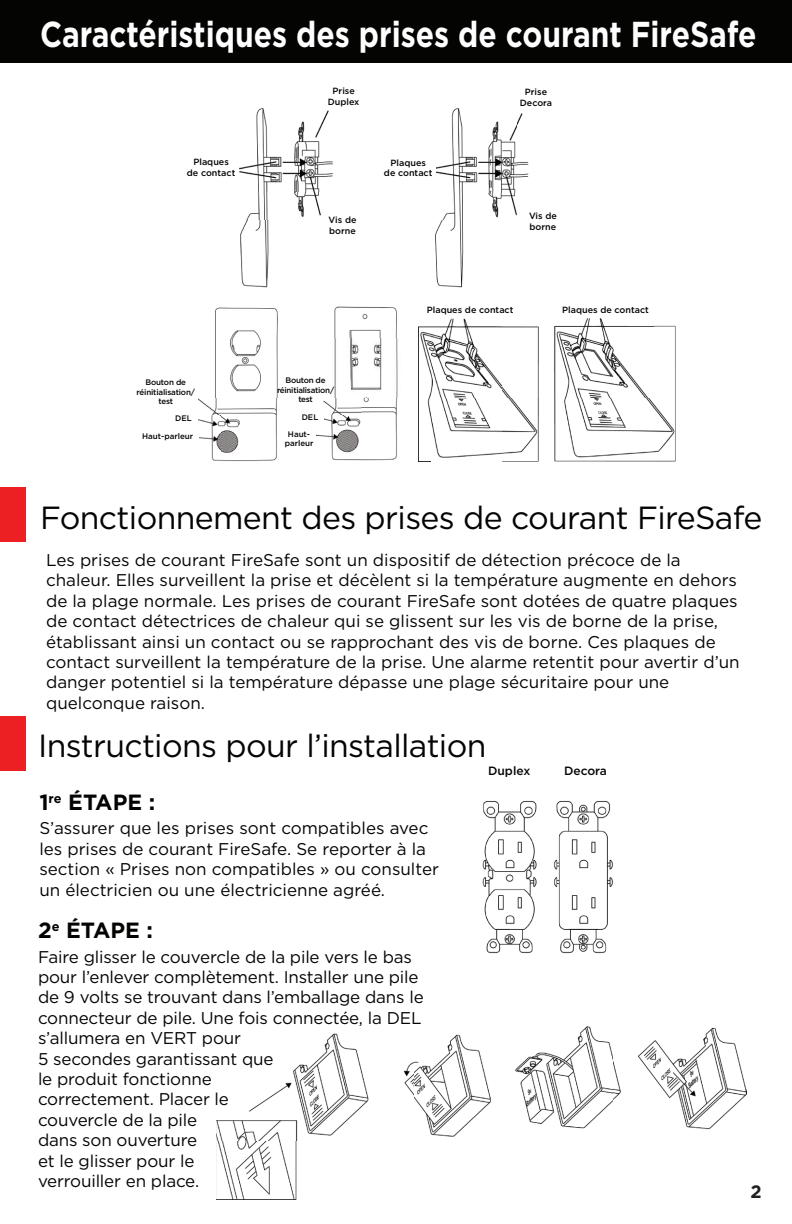
<style>
.page{position:relative;width:792px;height:1224px;background:#fff}
.page>*{position:absolute;margin:0;border:0;box-sizing:border-box;transform-origin:0 0}
.t1{font:700 36px "Gotham";color:#fff;scale:.83 1}
.t2{font:32px "Gotham";letter-spacing:-.02em;color:#040503}
.t3{font:700 22px "Gotham";color:#040503}
.t4{font:700 18px "Gotham";color:#231f20}
.t5{font:17px/20.4px "Gotham";color:#040503}
.t6{font:500 12px "Gotham";color:#040503}
.t7{font:500 9px/10.8px "Gotham";color:#040503;text-align:center}
.t8{font:500 8px/9.6px "Gotham";letter-spacing:-.02em;color:#040503;text-align:center}
.t9{font:500 8px "Gotham";color:#040503}
</style>
<div class="page">
<img style="left:216px;top:1027px;width:530px;height:172px">
<img style="left:198px;top:397px;width:23px;height:64px">
<img style="left:221px;top:397px;width:177px;height:64px">
<img style="left:239px;top:108px;width:290px;height:85px">
<img style="left:246px;top:193px;width:203px;height:28px">
<img style="left:449px;top:193px;width:69px;height:28px">
<img style="left:215px;top:221px;width:249px;height:117px">
<img style="left:215px;top:338px;width:183px;height:59px">
<img style="left:502px;top:325px;width:173px;height:137px">
<img style="left:418px;top:397px;width:84px;height:65px">
<img style="left:418px;top:308px;width:236px;height:89px">
<img style="left:482px;top:801px;width:131px;height:153px">
<div style="left:0;top:0;width:792px;height:63px;background:#040503"></div>
<div style="left:0;top:487px;width:26px;height:55px;background:#ec2022"></div>
<div style="left:0;top:716px;width:26px;height:55px;background:#ec2022"></div>
<div style="left:153px;top:429px;width:46px;height:19px;background:#fff"></div>
<div style="left:279px;top:381px;width:46px;height:19px;background:#fff"></div>
<div style="left:322px;top:214px;width:45px;height:25px;background:#fff"></div>
<div style="left:323px;top:85px;width:45px;height:25px;background:#fff"></div>
<div style="left:515px;top:86px;width:46px;height:24px;background:#fff"></div>
<div style="left:391px;top:156px;width:45px;height:25px;background:#fff"></div>
<div style="left:427px;top:306px;width:73px;height:12px;background:#fff"></div>
<div style="left:563px;top:305px;width:72px;height:13px;background:#fff"></div>
<div style="left:560px;top:306px;width:72px;height:12px;background:#fff"></div>
<div style="left:278px;top:407px;width:46px;height:19px;background:#fff"></div>
<div style="left:282px;top:423px;width:34px;height:16px;background:#fff"></div>
<h1 class="t1" style="left:40px;top:10px;width:865px">Caractéristiques des prises de courant FireSafe</h1>
<p class="t7" style="left:187px;top:156px;width:50px">Plaques de contact</p>
<p class="t7" style="left:328px;top:86px;width:33px">Prise<br>Duplex</p>
<p class="t7" style="left:520px;top:86px;width:34px">Prise<br>Decora</p>
<p class="t7" style="left:329px;top:214px;width:29px;text-align:left">Vis de borne</p>
<p class="t7" style="left:384px;top:157px;width:50px">Plaques de contact</p>
<p class="t7" style="left:529px;top:210px;width:29px;text-align:left">Vis de borne</p>
<p class="t7" style="left:568px;top:303px;width:34px">Decora</p>
<p class="t7" style="left:427px;top:304px;width:88px">Plaques de contact</p>
<p class="t7" style="left:562px;top:304px;width:88px">Plaques de contact</p>
<p class="t8" style="left:137px;top:377px;width:60px">Bouton de réinitialisation/ test</p>
<p class="t8" style="left:277px;top:375px;width:59px">Bouton de réinitialisation/ test</p>
<p class="t8" style="left:175px;top:413px;width:18px">DEL</p>
<p class="t9" style="left:142px;top:431px;width:53px">Haut-parleur</p>
<p class="t8" style="left:288px;top:408px;width:32px;line-height:17.2px;text-align:left;text-indent:14px">DEL<br>Haut-</p>
<p class="t9" style="left:285px;top:438px;width:30px">parleur</p>
<h2 class="t2" style="left:40px;top:498px;width:724px">Fonctionnement des prises de courant FireSafe</h2>
<p class="t5" style="left:46px;top:550px;width:695px">Les prises de courant FireSafe sont un dispositif de détection précoce de la chaleur. Elles surveillent la prise et décèlent si la température augmente en dehors de la plage normale. Les prises de courant FireSafe sont dotées de quatre plaques de contact détectrices de chaleur qui se glissent sur les vis de borne de la prise, établissant ainsi un contact ou se rapprochant des vis de borne. Ces plaques de contact surveillent la température de la prise. Une alarme retentit pour avertir d’un danger potentiel si la température dépasse une plage sécuritaire pour une quelconque raison.</p>
<h2 class="t2" style="left:38px;top:725px;width:450px">Instructions pour l’installation</h2>
<p class="t3" style="left:39px;top:788px;width:117px">1<sup>re</sup> ÉTAPE :</p>
<p class="t5" style="left:39px;top:818px;width:401px">S’assurer que les prises sont compatibles avec les prises de courant FireSafe. Se reporter à la section « Prises non compatibles » ou consulter un électricien ou une électricienne agréé.</p>
<p class="t3" style="left:38px;top:916px;width:117px">2<sup>e</sup> ÉTAPE :</p>
<p class="t5" style="left:38px;top:946px;width:387px">Faire glisser le couvercle de la pile vers le bas pour l’enlever complètement. Installer une pile de 9 volts se trouvant dans l’emballage dans le connecteur de pile. Une fois connectée, la DEL s’allumera en VERT pour<br>5 secondes garantissant que<br>le produit fonctionne<br>correctement. Placer le<br>couvercle de la pile<br>dans son ouverture<br>et le glisser pour le<br>verrouiller en place.</p>
<p class="t6" style="left:488px;top:763px;width:44px">Duplex</p>
<p class="t6" style="left:564px;top:763px;width:44px">Decora</p>
<p class="t4" style="left:751px;top:1180px;width:13px">2</p>
</div>
